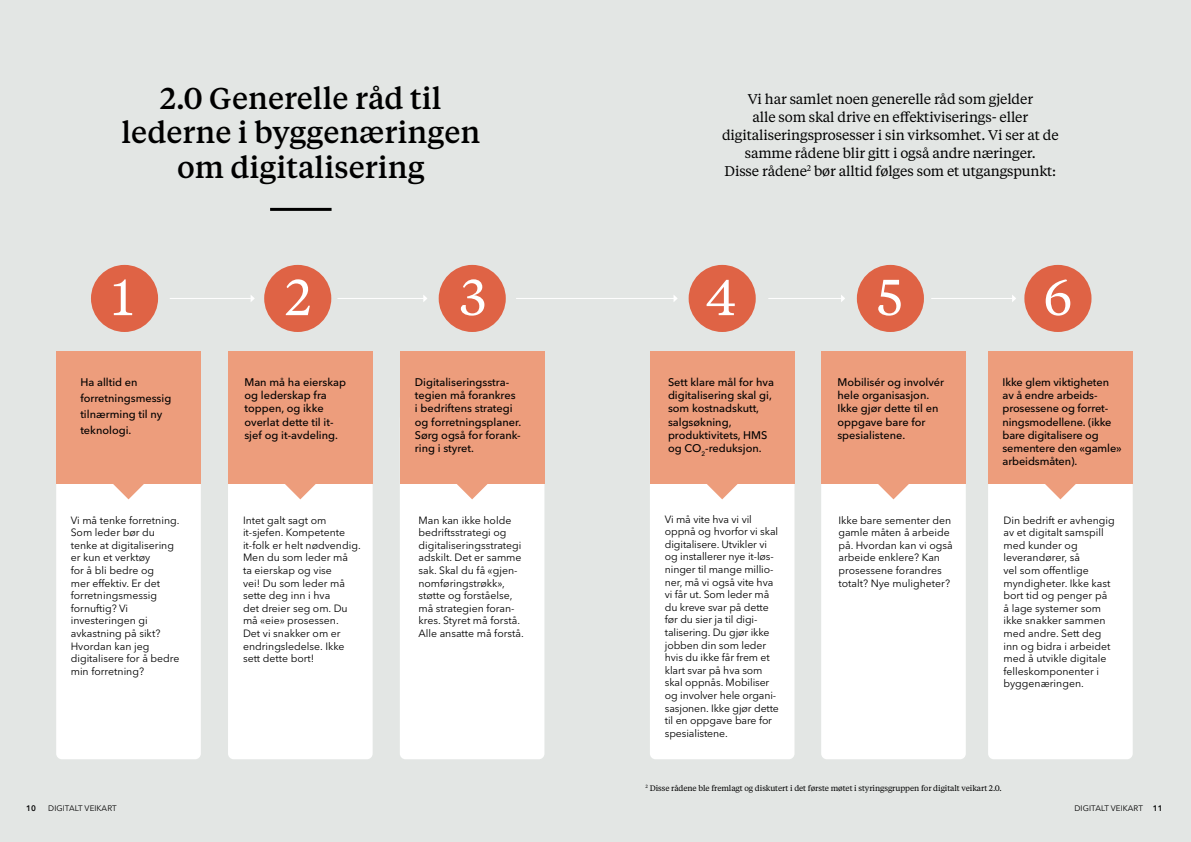
<style>
.page{position:relative;width:1191px;height:842px;background:#e3e6e4}
.page>*{position:absolute;margin:0;border:0;box-sizing:border-box;transform-origin:0 0}
.t1{font:50.3px "Tiempos Text";color:#fff}
.t2{font:500 30px/34.5px "Tiempos Text";color:#000;text-align:center}
.t3{font:14px/18px "Tiempos Text";letter-spacing:-.01em;color:#000;text-align:center}
.t4{font:500 11px/13.2px "Avenir Next LT Pro";color:#000}
.t5{font:10.5px/12.6px "Avenir Next LT Pro";color:#000}
.t6{font:8px "Tiempos Text";letter-spacing:-.01em;color:#000}
.t7{font:8px "Avenir Next LT Pro";letter-spacing:.01em;color:#000}
.t8{font:600 8px "Avenir Next LT Pro";color:#000}
.s1{font-weight:600}
</style>
<div class="page">
<div style="left:650px;top:413px;width:144px;height:346px;background:#fff;border-radius:6px"></div>
<div style="left:821px;top:413px;width:144px;height:346px;background:#fff;border-radius:6px"></div>
<div style="left:988px;top:413px;width:144px;height:346px;background:#fff;border-radius:6px"></div>
<div style="left:91px;top:265px;width:67px;height:67px;background:#df6345;border-radius:50%"></div>
<div style="left:264px;top:265px;width:67px;height:67px;background:#df6345;border-radius:50%"></div>
<div style="left:439px;top:265px;width:67px;height:67px;background:#df6345;border-radius:50%"></div>
<div style="left:688px;top:265px;width:67px;height:67px;background:#df6345;border-radius:50%"></div>
<div style="left:857px;top:265px;width:67px;height:67px;background:#df6345;border-radius:50%"></div>
<div style="left:1024px;top:265px;width:67px;height:67px;background:#df6345;border-radius:50%"></div>
<hr style="left:170px;top:298px;width:81px;height:1px;background:#fff">
<svg style="left:251px;top:295px;width:4px;height:7px"></svg>
<hr style="left:337px;top:298px;width:87px;height:1px;background:#fff">
<svg style="left:423px;top:295px;width:4px;height:7px"></svg>
<hr style="left:768px;top:298px;width:73px;height:1px;background:#fff">
<svg style="left:841px;top:295px;width:4px;height:7px"></svg>
<hr style="left:931px;top:298px;width:81px;height:1px;background:#fff">
<svg style="left:1012px;top:295px;width:4px;height:7px"></svg>
<hr style="left:516px;top:298px;width:158px;height:1px;background:#fff">
<svg style="left:673px;top:295px;width:4px;height:7px"></svg>
<hr style="left:270px;top:208px;width:61px;height:3px;background:#000">
<svg style="left:695px;top:483px;width:54px;height:16px"></svg>
<div style="left:650px;top:351px;width:144px;height:132px;background:#ed9d7c"></div>
<svg style="left:866px;top:483px;width:54px;height:16px"></svg>
<div style="left:821px;top:351px;width:144px;height:132px;background:#ed9d7c"></div>
<svg style="left:1033px;top:483px;width:54px;height:16px"></svg>
<div style="left:988px;top:351px;width:144px;height:132px;background:#ed9d7c"></div>
<div style="left:56px;top:413px;width:145px;height:346px;background:#fff;border-radius:6px"></div>
<svg style="left:101px;top:483px;width:55px;height:16px"></svg>
<div style="left:56px;top:351px;width:145px;height:132px;background:#ed9d7c"></div>
<div style="left:228px;top:413px;width:145px;height:346px;background:#fff;border-radius:6px"></div>
<svg style="left:273px;top:483px;width:54px;height:16px"></svg>
<div style="left:228px;top:351px;width:145px;height:132px;background:#ed9d7c"></div>
<div style="left:400px;top:413px;width:144px;height:346px;background:#fff;border-radius:6px"></div>
<svg style="left:445px;top:483px;width:54px;height:16px"></svg>
<div style="left:400px;top:351px;width:144px;height:132px;background:#ed9d7c"></div>
<h2 class="t2" style="left:121px;top:79px;width:360px">2.0 Generelle råd til lederne i byggenæringen om digitalisering</h2>
<p class="t3" style="left:722px;top:89px;width:338px">Vi har samlet noen generelle råd som gjelder<br>alle som skal drive en effektiviserings- eller digitaliseringsprosesser i sin virksomhet. Vi ser at de samme rådene blir gitt i også andre næringer.<br>Disse rådene<sup>2</sup> bør alltid følges som et utgangspunkt:</p>
<h1 class="t1" style="left:112px;top:264px;width:23px">1</h1>
<h1 class="t1" style="left:285px;top:264px;width:27px">2</h1>
<h1 class="t1" style="left:460px;top:264px;width:28px">3</h1>
<h1 class="t1" style="left:705px;top:264px;width:32px">4</h1>
<h1 class="t1" style="left:877px;top:264px;width:27px">5</h1>
<h1 class="t1" style="left:1043px;top:264px;width:30px">6</h1>
<p class="t4" style="left:80px;top:374px;width:92px;line-height:16px">Ha alltid en forretningsmessig tilnærming til ny teknologi.</p>
<p class="t4" style="left:244px;top:375px;width:103px">Man må ha eierskap og lederskap fra toppen, og ikke overlat dette til it&shy;sjef og it-avdeling.</p>
<p class="t4" style="left:415px;top:375px;width:108px">Digitaliseringsstra&shy;tegien må forankres<br>i bedriftens strategi og forretningsplaner.<br>Sørg også for forank&shy;ring i styret.</p>
<p class="t4" style="left:668px;top:375px;width:107px">Sett klare mål for hva digitalisering skal gi, som kostnadskutt, salgsøkning, produktivitets, HMS og CO<sub>2</sub>-reduksjon.</p>
<p class="t4" style="left:837px;top:375px;width:108px">Mobilisér og involvér hele organisasjon.<br>Ikke gjør dette til en oppgave bare for spesialistene.</p>
<p class="t4" style="left:1002px;top:375px;width:121px">Ikke glem viktigheten av å endre arbeids&shy;prosessene og forret&shy;ningsmodellene. (ikke bare digitalisere og sementere den «gamle» arbeidsmåten).</p>
<p class="t5" style="left:71px;top:514px;width:110px">Vi må tenke forretning.<br>Som leder bør du tenke at digitalisering er kun et verktøy<br>for å bli bedre og<br>mer effektiv. Er det forretningsmessig fornuftig? Vi investeringen gi avkastning på sikt?<br>Hvordan kan jeg digitalisere for å bedre min forretning?</p>
<p class="t5" style="left:243px;top:514px;width:119px">Intet galt sagt om it-sjefen. Kompetente it-folk er helt nødvendig.<br>Men du som leder må<br>ta eierskap og vise<br>vei! Du som leder må sette deg inn i hva<br>det dreier seg om. Du må «eie» prosessen.<br>Det vi snakker om er endringsledelse. Ikke sett dette bort!</p>
<p class="t5" style="left:418px;top:514px;width:107px">Man kan ikke holde bedriftsstrategi og digitaliseringsstrategi adskilt. Det er samme sak. Skal du få «gjen&shy;nomføringstrøkk», støtte og forståelse, må strategien foran&shy;kres. Styret må forstå.<br>Alle ansatte må forstå.</p>
<p class="t5" style="left:665px;top:513px;width:116px">Vi må vite hva vi vil oppnå og hvorfor vi skal digitalisere. Utvikler vi og installerer nye it-løs&shy;ninger til mange millio&shy;ner, må vi også vite hva vi får ut. Som leder må du kreve svar på dette før du sier ja til digi&shy;talisering. Du gjør ikke jobben din som leder hvis du ikke får frem et klart svar på hva som skal oppnås. Mobiliser og involver hele organi&shy;sasjonen. Ikke gjør dette til en oppgave bare for spesialistene.</p>
<p class="t5" style="left:838px;top:514px;width:116px">Ikke bare sementer den gamle måten å arbeide på. Hvordan kan vi også arbeide enklere? Kan prosessene forandres totalt? Nye muligheter?</p>
<p class="t5" style="left:1003px;top:514px;width:113px">Din bedrift er avhengig av et digitalt samspill med kunder og leverandører, så<br>vel som offentlige myndigheter. Ikke kast bort tid og penger på å lage systemer som ikke snakker sammen med andre. Sett deg inn og bidra i arbeidet med å utvikle digitale felleskomponenter i byggenæringen.</p>
<p class="t6" style="left:645px;top:783px;width:357px"><sup>2</sup> Disse rådene ble fremlagt og diskutert i det første møtet i styringsgruppen for digitalt veikart 2.0.</p>
<p class="t8" style="left:26px;top:804px;width:11px">10</p>
<p class="t7" style="left:48px;top:804px;width:70px">DIGITALT VEIKART</p>
<p class="t7" style="left:1074px;top:804px;width:90px">DIGITALT VEIKART <span class="s1">11</span></p>
</div>
